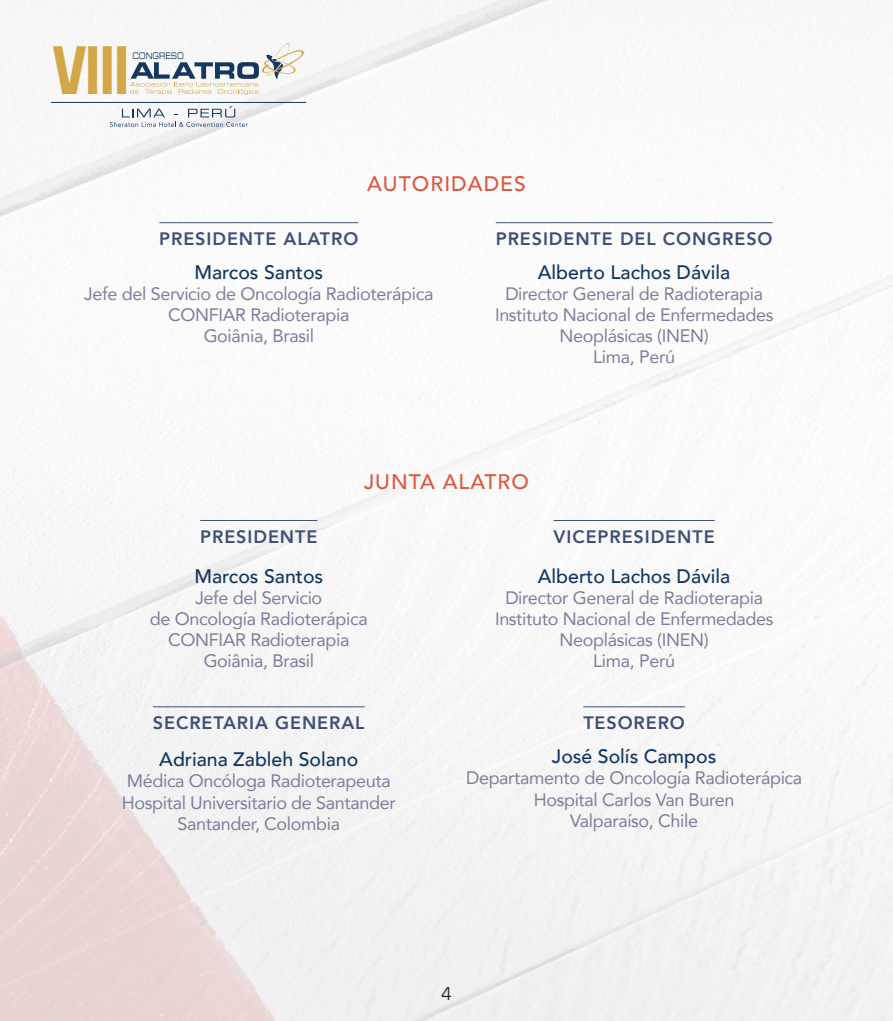
<style>
.page{position:relative;width:893px;height:1021px;background:#fff}
.page>*{position:absolute;margin:0;border:0;box-sizing:border-box;transform-origin:0 0}
.t1{font:700 63.6px "Eurostile LT Std";color:#d3a647;scale:.7 1}
.t2{font:500 21px "Avenir";letter-spacing:.05em;color:#d95842}
.t3{font:500 19.5px "Avenir";color:#123760}
.t4{font:18px/21px "Avenir";letter-spacing:-.02em;color:#7b7e99;text-align:center}
.t5{font:800 18px "Avenir";letter-spacing:.05em;color:#3f5075}
.t6{font:condensed 18px "Eurostile LT Std";color:#231f20}
.t7{font:9px "Eurostile LT Std Ex 2";color:#13375f;scale:.7 1}
</style>
<div class="page">
<svg style="left:110px;top:106px;width:138px;height:21px"></svg>
<svg style="left:130px;top:39px;width:180px;height:56px"></svg>
<hr style="left:51px;top:102px;width:255px;height:1px;background:#13375f">
<hr style="left:159px;top:222px;width:199px;height:1px;background:#3f5075">
<hr style="left:496px;top:222px;width:276px;height:1px;background:#3f5075">
<hr style="left:200px;top:520px;width:117px;height:1px;background:#3f5075">
<hr style="left:554px;top:520px;width:161px;height:1px;background:#3f5075">
<hr style="left:153px;top:706px;width:212px;height:1px;background:#3f5075">
<hr style="left:583px;top:706px;width:102px;height:1px;background:#3f5075">
<h1 class="t1" style="left:54px;top:31px;width:109px">VIII</h1>
<p class="t7" style="left:132px;top:50px;width:75px">CONGRESO</p>
<p class="t2" style="left:367px;top:166px;width:160px">AUTORIDADES</p>
<p class="t5" style="left:159px;top:225px;width:201px">PRESIDENTE ALATRO</p>
<p class="t3" style="left:194px;top:255px;width:130px">Marcos Santos</p>
<p class="t4" style="left:84px;top:283px;width:351px">Jefe del Servicio de Oncología Radioterápica<br>CONFIAR Radioterapia<br>Goiânia, Brasil</p>
<p class="t5" style="left:496px;top:225px;width:278px">PRESIDENTE DEL CONGRESO</p>
<p class="t3" style="left:538px;top:255px;width:194px">Alberto Lachos Dávila</p>
<p class="t4" style="left:495px;top:283px;width:280px">Director General de Radioterapia<br>Instituto Nacional de Enfermedades<br>Neoplásicas (INEN)<br>Lima, Perú</p>
<p class="t2" style="left:364px;top:463px;width:166px">JUNTA ALATRO</p>
<p class="t5" style="left:200px;top:522px;width:119px">PRESIDENTE</p>
<p class="t3" style="left:194px;top:559px;width:130px">Marcos Santos</p>
<p class="t4" style="left:150px;top:586px;width:219px">Jefe del Servicio<br>de Oncología Radioterápica<br>CONFIAR Radioterapia<br>Goiânia, Brasil</p>
<p class="t5" style="left:153px;top:709px;width:213px">SECRETARIA GENERAL</p>
<p class="t3" style="left:159px;top:741px;width:201px">Adriana Zableh Solano</p>
<p class="t4" style="left:122px;top:769px;width:275px;line-height:21.6px">Médica Oncóloga Radioterapeuta<br>Hospital Universitario de Santander<br>Santander, Colombia</p>
<p class="t5" style="left:554px;top:522px;width:163px">VICEPRESIDENTE</p>
<p class="t3" style="left:538px;top:559px;width:194px">Alberto Lachos Dávila</p>
<p class="t4" style="left:495px;top:586px;width:280px">Director General de Radioterapia<br>Instituto Nacional de Enfermedades<br>Neoplásicas (INEN)<br>Lima, Perú</p>
<p class="t5" style="left:583px;top:709px;width:103px">TESORERO</p>
<p class="t3" style="left:552px;top:738px;width:166px">José Solís Campos</p>
<p class="t4" style="left:466px;top:766px;width:338px;line-height:21.6px">Departamento de Oncología Radioterápica<br>Hospital Carlos Van Buren<br>Valparaíso, Chile</p>
<p class="t6" style="left:441px;top:983px;width:12px">4</p>
</div>
